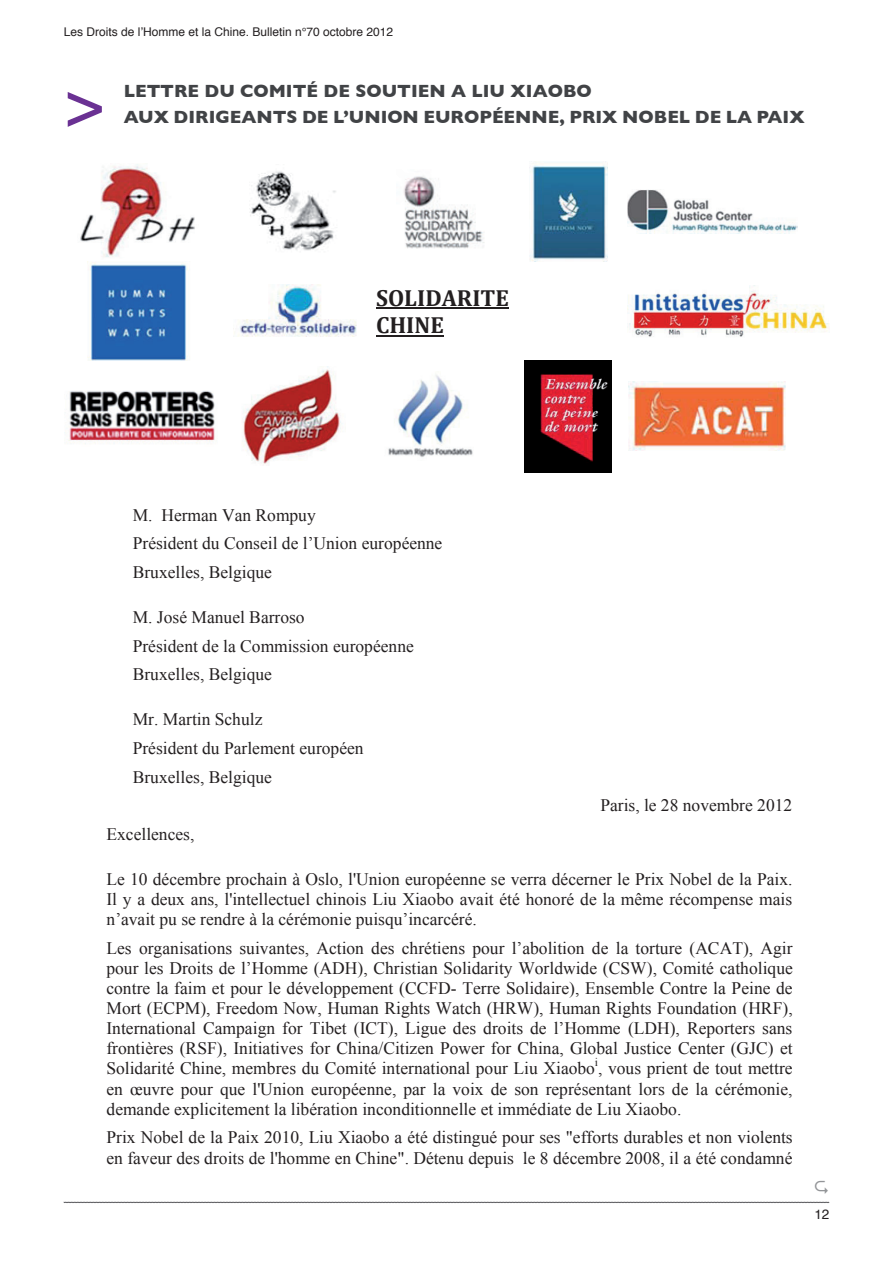
<style>
.page{position:relative;width:893px;height:1263px;background:#fff}
.page>*{position:absolute;margin:0;border:0;box-sizing:border-box;transform-origin:0 0}
.t1{font:72px "Gill Sans";color:#6a3193}
.t2{font:700 23.4px/27.3px "Cambria";color:#231f20}
.t3{font:700 18px/25.8px "Gill Sans";color:#414346}
.t4{font:17.55px/20.1px "Times New Roman";color:#231f20}
.t5{font:13.5px "Helvetica";color:#231f20}
.t6{font:12px "Helvetica";color:#231f20}
.t7{font:11.7px "Times New Roman";color:#231f20}
</style>
<div class="page">
<svg style="left:64px;top:1202px;width:765px;height:1px"></svg>
<hr style="left:376px;top:307px;width:133px;height:2px;background:#231f20">
<hr style="left:376px;top:335px;width:68px;height:1px;background:#231f20">
<img style="left:80px;top:164px;width:115px;height:93px">
<img style="left:250px;top:171px;width:86px;height:80px">
<img style="left:403px;top:176px;width:82px;height:73px">
<img style="left:530px;top:163px;width:77px;height:99px">
<img style="left:627px;top:189px;width:171px;height:45px">
<img style="left:87px;top:262px;width:101px;height:98px">
<img style="left:234px;top:284px;width:123px;height:53px">
<img style="left:627px;top:285px;width:202px;height:52px">
<img style="left:64px;top:391px;width:151px;height:53px">
<img style="left:243px;top:367px;width:99px;height:97px">
<img style="left:388px;top:375px;width:85px;height:82px">
<img style="left:525px;top:361px;width:86px;height:111px">
<img style="left:628px;top:381px;width:158px;height:69px">
<p class="t6" style="left:64px;top:22px;width:331px">Les Droits de l’Homme et la Chine. Bulletin n°70 octobre 2012</p>
<h1 class="t1" style="left:64px;top:68px;width:44px">&gt;</h1>
<p class="t3" style="left:124px;top:78px;width:682px">LETTRE DU COMITÉ DE SOUTIEN A LIU XIAOBO<br>AUX DIRIGEANTS DE L’UNION EUROPÉENNE, PRIX NOBEL DE LA PAIX</p>
<h2 class="t2" style="left:376px;top:284px;width:134px">SOLIDARITE<br>CHINE</h2>
<p class="t4" style="left:133px;top:500px;width:311px;line-height:29px">M. Herman Van Rompuy<br>Président du Conseil de l’Union européenne<br>Bruxelles, Belgique</p>
<p class="t4" style="left:133px;top:602px;width:283px;line-height:29px">M. José Manuel Barroso<br>Président de la Commission européenne<br>Bruxelles, Belgique</p>
<p class="t4" style="left:133px;top:704px;width:232px;line-height:28.8px">Mr. Martin Schulz<br>Président du Parlement européen<br>Bruxelles, Belgique</p>
<p class="t4" style="left:600px;top:795px;width:193px">Paris, le 28 novembre 2012</p>
<p class="t4" style="left:106px;top:824px;width:90px">Excellences,</p>
<p class="t4" style="left:106px;top:868px;width:688px;text-align:justify">Le 10 décembre prochain à Oslo, l'Union européenne se verra décerner le Prix Nobel de la Paix.<br>Il y a deux ans, l'intellectuel chinois Liu Xiaobo avait été honoré de la même récompense mais n’avait pu se rendre à la cérémonie puisqu’incarcéré.</p>
<p class="t4" style="left:106px;top:937px;width:688px;text-align:justify">Les organisations suivantes, Action des chrétiens pour l’abolition de la torture (ACAT), Agir pour les Droits de l’Homme (ADH), Christian Solidarity Worldwide (CSW), Comité catholique contre la faim et pour le développement (CCFD- Terre Solidaire), Ensemble Contre la Peine de Mort (ECPM), Freedom Now, Human Rights Watch (HRW), Human Rights Foundation (HRF), International Campaign for Tibet (ICT), Ligue des droits de l’Homme (LDH), Reporters sans frontières (RSF), Initiatives for China/Citizen Power for China, Global Justice Center (GJC) et Solidarité Chine, membres du Comité international pour Liu Xiaobo , vous prient de tout mettre</p>
<p class="t7" style="left:595px;top:1056px;width:5px">i</p>
<p class="t4" style="left:106px;top:1078px;width:688px">en œuvre pour que l'Union européenne, par la voix de son représentant lors de la cérémonie, demande explicitement la libération inconditionnelle et immédiate de Liu Xiaobo.</p>
<p class="t4" style="left:106px;top:1127px;width:688px">Prix Nobel de la Paix 2010, Liu Xiaobo a été distingué pour ses "efforts durables et non violents en faveur des droits de l'homme en Chine". Détenu depuis le 8 décembre 2008, il a été condamné</p>
<p class="t5" style="left:814px;top:1203px;width:17px">12</p>
</div>
